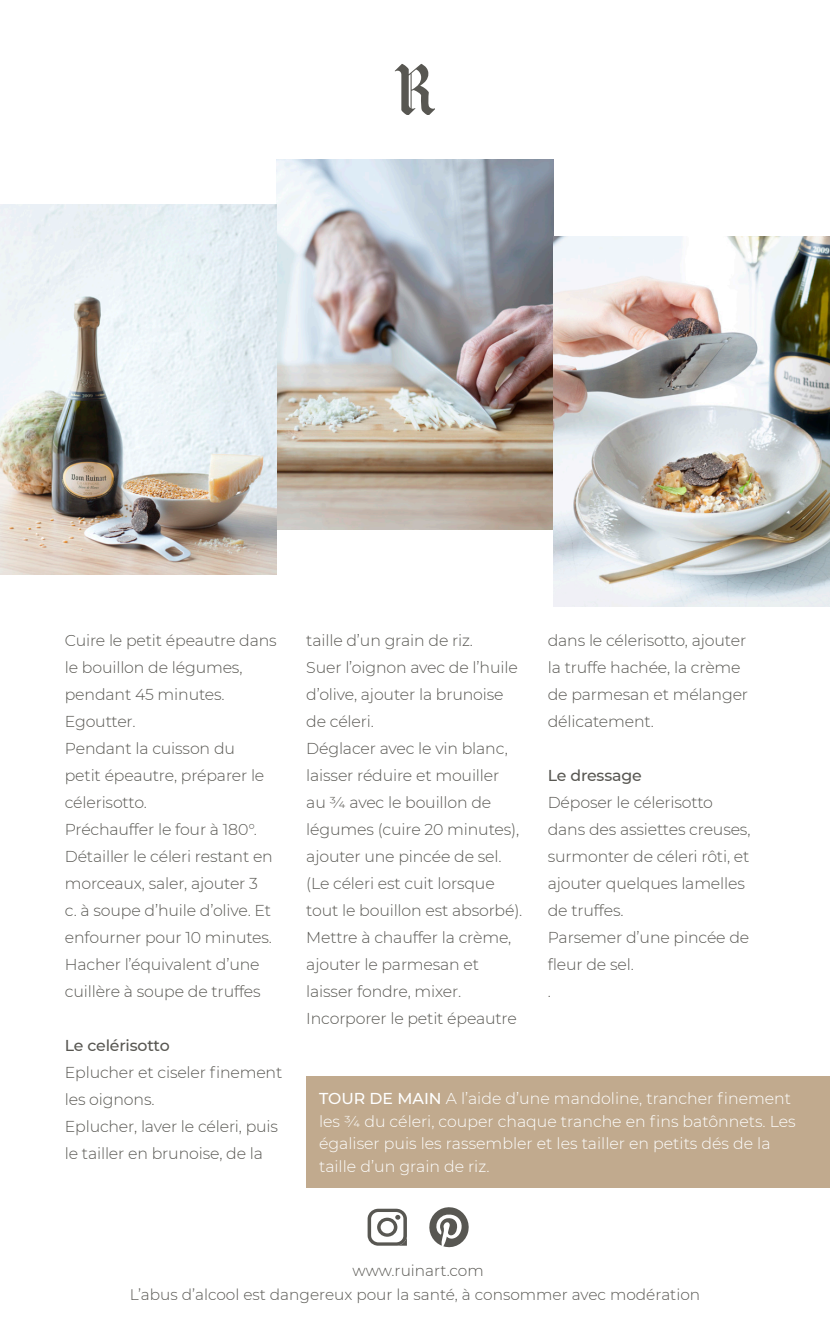
<style>
.page{position:relative;width:830px;height:1340px;background:#fff}
.page>*{position:absolute;margin:0;border:0;box-sizing:border-box;transform-origin:0 0}
.t1{font:300 15.75px/27px "Montserrat";letter-spacing:-.01em;color:#585752}
.t2{font:300 15.75px/22.5px "Montserrat";color:#fff}
.t3{font:500 15.75px "Montserrat";letter-spacing:-.01em;color:#585752}
.t4{font:300 15.3px "Montserrat";color:#585752}
.s1{font-weight:500}
</style>
<div class="page">
<svg style="left:395px;top:64px;width:39px;height:51px"></svg>
<svg style="left:367px;top:1208px;width:40px;height:37px"></svg>
<svg style="left:429px;top:1207px;width:40px;height:41px"></svg>
<img style="left:277px;top:159px;width:276px;height:370px">
<img style="left:553px;top:236px;width:276px;height:370px">
<img style="left:0;top:204px;width:277px;height:370px">
<div style="left:306px;top:1076px;width:523px;height:111px;background:#c1aa8e"></div>
<p class="t1" style="left:65px;top:626px;width:213px">Cuire le petit épeautre dans le bouillon de légumes, pendant 45 minutes.</p>
<p class="t1" style="left:65px;top:707px;width:72px">Egoutter.</p>
<p class="t1" style="left:65px;top:734px;width:201px">Pendant la cuisson du petit épeautre, préparer le célerisotto.</p>
<p class="t1" style="left:65px;top:815px;width:194px">Préchauffer le four à 180°.</p>
<p class="t1" style="left:65px;top:842px;width:209px">Détailler le céleri restant en morceaux, saler, ajouter 3 c. à soupe d’huile d’olive. Et enfourner pour 10 minutes.</p>
<p class="t1" style="left:65px;top:950px;width:197px">Hacher l’équivalent d’une cuillère à soupe de truffes</p>
<p class="t3" style="left:65px;top:1034px;width:106px">Le celérisotto</p>
<p class="t1" style="left:65px;top:1058px;width:219px">Eplucher et ciseler finement les oignons.</p>
<p class="t1" style="left:65px;top:1112px;width:215px">Eplucher, laver le céleri, puis le tailler en brunoise, de la</p>
<p class="t1" style="left:306px;top:626px;width:168px">taille d’un grain de riz.</p>
<p class="t1" style="left:306px;top:653px;width:213px">Suer l’oignon avec de l’huile d’olive, ajouter la brunoise de céleri.</p>
<p class="t1" style="left:306px;top:734px;width:217px">Déglacer avec le vin blanc, laisser réduire et mouiller au ¾ avec le bouillon de légumes (cuire 20 minutes), ajouter une pincée de sel. (Le céleri est cuit lorsque tout le bouillon est absorbé).</p>
<p class="t1" style="left:306px;top:923px;width:206px">Mettre à chauffer la crème, ajouter le parmesan et laisser fondre, mixer.</p>
<p class="t1" style="left:306px;top:1004px;width:212px">Incorporer le petit épeautre</p>
<p class="t1" style="left:547px;top:626px;width:202px">dans le célerisotto, ajouter la truffe hachée, la crème de parmesan et mélanger délicatement.</p>
<p class="t3" style="left:547px;top:764px;width:95px">Le dressage</p>
<p class="t1" style="left:547px;top:788px;width:204px">Déposer le célerisotto dans des assiettes creuses, surmonter de céleri rôti, et ajouter quelques lamelles de truffes.</p>
<p class="t1" style="left:547px;top:923px;width:203px">Parsemer d’une pincée de fleur de sel.</p>
<p class="t1" style="left:547px;top:977px;width:5px">.</p>
<p class="t2" style="left:319px;top:1086px;width:478px"><span class="s1">TOUR DE MAIN</span> A l’aide d’une mandoline, trancher finement les ¾ du céleri, couper chaque tranche en fins batônnets. Les égaliser puis les rassembler et les tailler en petits dés de la taille d’un grain de riz.</p>
<p class="t4" style="left:352px;top:1260px;width:133px">www.ruinart.com</p>
<p class="t4" style="left:130px;top:1284px;width:571px">L’abus d’alcool est dangereux pour la santé, à consommer avec modération</p>
</div>
